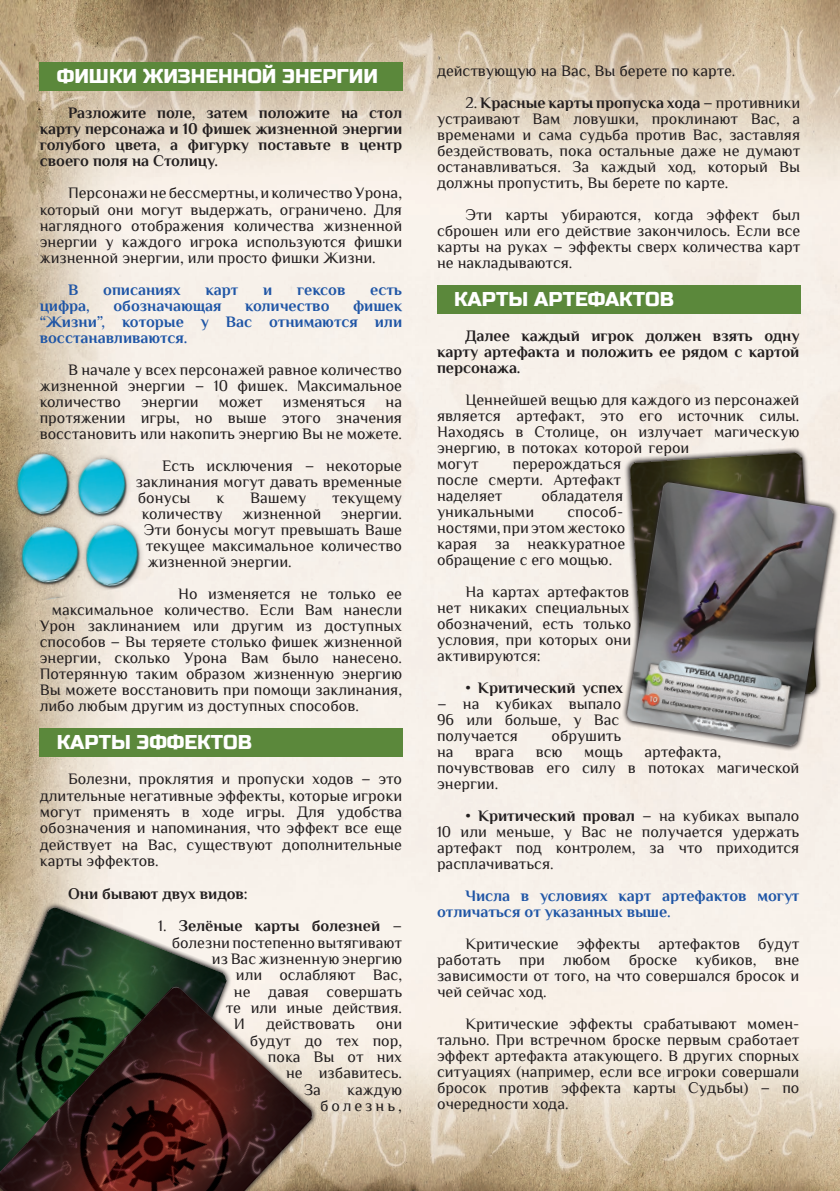
<style>
.page{position:relative;width:840px;height:1191px;background:#fff}
.page>*{position:absolute;margin:0;border:0;box-sizing:border-box;transform-origin:0 0}
.t1{font:20px "Russo One";color:#fff}
.t2{font:16px/16px "Philosopher";color:#231f20;text-align:justify}
.t3{font:700 16px/16px "Philosopher";color:#231f20;text-align:justify}
.t4{font:700 16px/16px "Philosopher";color:#2056a6;text-align:justify}
.t5{font:16px/16.4px "Philosopher";letter-spacing:.17em;color:#231f20;text-align:right}
.s1{font-weight:400}
.s2{font-weight:700}
</style>
<div class="page">
<img style="left:0;top:0;width:839px;height:1191px">
<div style="left:40px;top:62px;width:363px;height:28px;background:#5b883b"></div>
<div style="left:11px;top:447px;width:145px;height:156px;background:#f6efe8"></div>
<img style="left:0;top:439px;width:152px;height:164px">
<img style="left:0;top:905px;width:229px;height:76px">
<svg style="left:0;top:981px;width:317px;height:210px"></svg>
<img style="left:0;top:984px;width:315px;height:207px">
<svg style="left:624px;top:447px;width:197px;height:30px"></svg>
<img style="left:629px;top:452px;width:187px;height:25px">
<svg style="left:621px;top:477px;width:217px;height:274px;background:#d3cdc2"></svg>
<img style="left:625px;top:481px;width:208px;height:266px">
<div style="left:40px;top:728px;width:363px;height:28px;background:#5b883b"></div>
<div style="left:437px;top:285px;width:362px;height:28px;background:#5b883b"></div>
<p class="t1" style="left:57px;top:65px;width:322px">ФИШКИ ЖИЗНЕННОЙ ЭНЕРГИИ</p>
<p class="t3" style="left:40px;top:105px;width:364px;text-indent:28px">Разложите поле, затем положите на стол карту персонажа и 10 фишек жизненной энергии голубого цвета, а фигурку поставьте в центр своего поля на Столицу.</p>
<p class="t2" style="left:40px;top:185px;width:364px;text-indent:28px">Персонажи не бессмертны, и количество Урона, который они могут выдержать, ограничено. Для наглядного отображения количества жизненной энергии у каждого игрока используются фишки жизненной энергии, или просто фишки Жизни.</p>
<p class="t4" style="left:68px;top:281px;width:12px">В</p>
<p class="t4" style="left:103px;top:281px;width:79px">описаниях</p>
<p class="t4" style="left:205px;top:281px;width:34px">карт</p>
<p class="t4" style="left:263px;top:281px;width:11px">и</p>
<p class="t4" style="left:297px;top:281px;width:50px">гексов</p>
<p class="t4" style="left:370px;top:281px;width:33px">есть</p>
<p class="t4" style="left:40px;top:297px;width:52px">цифра,</p>
<p class="t4" style="left:113px;top:297px;width:110px">обозначающая</p>
<p class="t4" style="left:245px;top:297px;width:86px">количество</p>
<p class="t4" style="left:40px;top:297px;width:364px;text-indent:313px">фишек “Жизни”, которые у Вас отнимаются или восстанавливаются.</p>
<p class="t2" style="left:40px;top:361px;width:364px;text-indent:28px">В начале у всех персонажей равное количество жизненной энергии – 10 фишек. Максимальное количество</p>
<p class="t2" style="left:40px;top:393px;width:364px;text-indent:345px">на протяжении игры, но выше этого значения восстановить или накопить энергию Вы не можете.</p>
<p class="t2" style="left:136px;top:457px;width:268px;text-indent:26px">Есть исключения – некоторые заклинания могут давать временные бонусы</p>
<p class="t2" style="left:141px;top:393px;width:59px">энергии</p>
<p class="t2" style="left:218px;top:393px;width:46px">может</p>
<p class="t2" style="left:283px;top:393px;width:84px">изменяться</p>
<p class="t2" style="left:216px;top:489px;width:9px">к</p>
<p class="t2" style="left:250px;top:489px;width:57px">Вашему</p>
<p class="t2" style="left:332px;top:489px;width:71px">текущему</p>
<p class="t2" style="left:142px;top:505px;width:262px">количеству жизненной энергии.</p>
<p class="t2" style="left:144px;top:521px;width:260px">Эти бонусы могут превышать Ваше</p>
<p class="t2" style="left:146px;top:537px;width:258px">текущее максимальное количество</p>
<p class="t2" style="left:148px;top:553px;width:145px">жизненной энергии.</p>
<p class="t2" style="left:178px;top:585px;width:225px">Но изменяется не только ее</p>
<p class="t2" style="left:52px;top:601px;width:352px">максимальное количество. Если Вам нанесли</p>
<p class="t2" style="left:40px;top:617px;width:364px">Урон заклинанием или другим из доступных</p>
<p class="t2" style="left:40px;top:633px;width:364px">способов – Вы теряете столько фишек жизненной</p>
<p class="t2" style="left:40px;top:649px;width:364px">энергии, сколько Урона Вам было нанесено.</p>
<p class="t2" style="left:40px;top:665px;width:364px">Потерянную таким образом жизненную энергию</p>
<p class="t2" style="left:40px;top:681px;width:364px">Вы можете восстановить при помощи заклинания,</p>
<p class="t2" style="left:40px;top:697px;width:320px">либо любым другим из доступных способов.</p>
<p class="t1" style="left:57px;top:730px;width:197px">КАРТЫ ЭФФЕКТОВ</p>
<p class="t2" style="left:40px;top:771px;width:364px;text-indent:28px">Болезни, проклятия и пропуски ходов – это длительные негативные эффекты, которые игроки могут применять в ходе игры. Для удобства обозначения и напоминания, что эффект все еще действует на Вас, существуют дополнительные карты эффектов.</p>
<p class="t3" style="left:68px;top:885px;width:181px">Они бывают двух видов:</p>
<p class="t3" style="left:158px;top:918px;width:245px"><span class="s1">1.</span> Зелёные карты болезней <span class="s1">–</span></p>
<p class="t2" style="left:172px;top:934px;width:232px">болезни постепенно вытягивают</p>
<p class="t2" style="left:212px;top:950px;width:191px">из Вас жизненную энергию</p>
<p class="t2" style="left:236px;top:967px;width:167px">или ослабляют Вас,</p>
<p class="t2" style="left:234px;top:983px;width:170px">не давая совершать</p>
<p class="t2" style="left:226px;top:999px;width:178px">те или иные действия.</p>
<p class="t2" style="left:234px;top:1016px;width:13px">И</p>
<p class="t2" style="left:266px;top:1016px;width:90px">действовать</p>
<p class="t2" style="left:376px;top:1016px;width:28px">они</p>
<p class="t2" style="left:250px;top:1032px;width:153px">будут до тех пор,</p>
<p class="t2" style="left:268px;top:1048px;width:135px">пока Вы от них</p>
<p class="t2" style="left:286px;top:1065px;width:117px">не избавитесь.</p>
<p class="t2" style="left:304px;top:1081px;width:18px">За</p>
<p class="t5" style="left:320px;top:1081px;width:83px">каждую болезнь,</p>
<p class="t2" style="left:437px;top:63px;width:300px">действующую на Вас, Вы берете по карте.</p>
<p class="t2" style="left:437px;top:95px;width:364px;text-indent:28px">2. <span class="s2">Красные карты пропуска хода</span> – противники устраивают Вам ловушки, проклинают Вас, а временами и сама судьба против Вас, заставляя бездействовать, пока остальные даже не думают останавливаться. За каждый ход, который Вы должны пропустить, Вы берете по карте.</p>
<p class="t2" style="left:437px;top:207px;width:364px;text-indent:28px">Эти карты убираются, когда эффект был сброшен или его действие закончилось. Если все карты на руках – эффекты сверх количества карт не накладываются.</p>
<p class="t1" style="left:454px;top:287px;width:221px">КАРТЫ АРТЕФАКТОВ</p>
<p class="t3" style="left:437px;top:328px;width:364px;text-indent:28px">Далее каждый игрок должен взять одну карту артефакта и положить ее рядом с картой персонажа.</p>
<p class="t2" style="left:437px;top:392px;width:364px;text-align:left;text-indent:28px">Ценнейшей вещью для каждого из персонажей является артефакт, это его источник силы.<br>Находясь в Столице, он излучает магическую энергию, в потоках которой герои<br>могут</p>
<p class="t2" style="left:437px;top:456px;width:186px;text-indent:76px">перерождаться после смерти. Артефакт наделяет</p>
<p class="t2" style="left:541px;top:488px;width:83px">обладателя</p>
<p class="t2" style="left:437px;top:504px;width:190px;text-align:left;text-indent:130px">способ&shy;ностями, при этом жестоко карая за неаккуратное обращение с его мощью.</p>
<p class="t2" style="left:437px;top:584px;width:196px;text-align:left;text-indent:28px">На картах артефактов нет никаких специальных обозначений, есть только условия, при которых они активируются:</p>
<p class="t3" style="left:465px;top:680px;width:159px"><span class="s1">•</span> Критический успех</p>
<p class="t2" style="left:437px;top:696px;width:186px;text-align:left">– на кубиках выпало<br>96 или больше, у Вас получается</p>
<p class="t2" style="left:437px;top:504px;width:98px">уникальными</p>
<p class="t2" style="left:551px;top:728px;width:71px">обрушить</p>
<p class="t2" style="left:437px;top:744px;width:364px;text-align:left;text-indent:207px">артефакта, почувствовав его силу в потоках магической энергии.</p>
<p class="t2" style="left:437px;top:808px;width:364px;text-indent:28px">• <span class="s2">Критический провал</span> – на кубиках выпало 10 или меньше, у Вас не получается удержать артефакт под контролем, за что приходится расплачиваться.</p>
<p class="t4" style="left:437px;top:888px;width:364px;text-indent:28px">Числа в условиях карт артефактов могут отличаться от указанных выше.</p>
<p class="t2" style="left:437px;top:936px;width:364px;text-indent:28px">Критические эффекты артефактов будут работать при любом броске кубиков, вне зависимости от того, на что совершался бросок и чей сейчас ход.</p>
<p class="t2" style="left:437px;top:1016px;width:364px;text-indent:28px">Критические эффекты срабатывают момен&shy;тально. При встречном броске первым сработает эффект артефакта атакующего. В других спорных ситуациях (например, если все игроки совершали бросок против эффекта карты Судьбы) – по очередности хода.</p>
<p class="t2" style="left:437px;top:744px;width:18px">на</p>
<p class="t2" style="left:475px;top:744px;width:40px">врага</p>
<p class="t2" style="left:535px;top:744px;width:28px">всю</p>
<p class="t2" style="left:583px;top:744px;width:40px">мощь</p>
</div>
